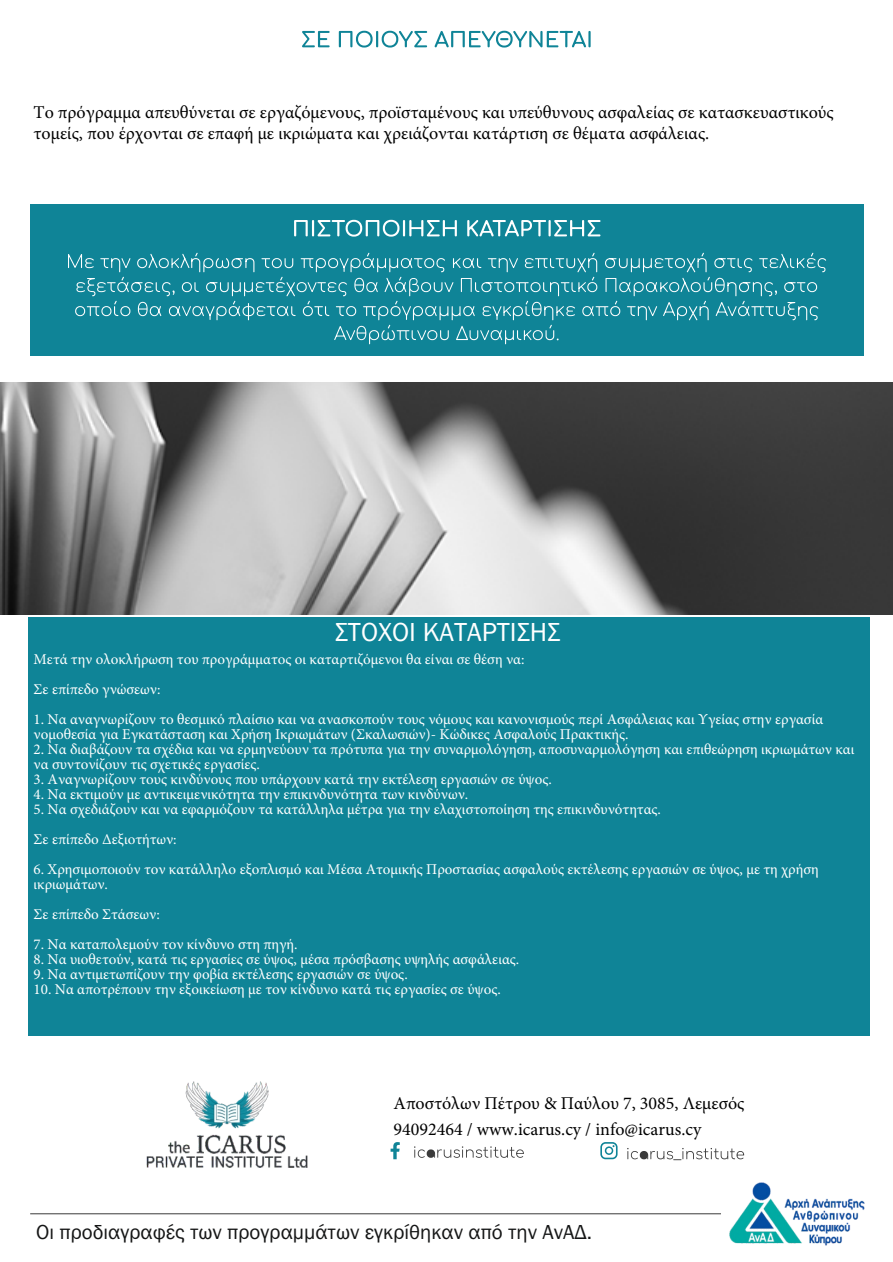
<style>
.page{position:relative;width:893px;height:1262px;background:#fff}
.page>*{position:absolute;margin:0;border:0;box-sizing:border-box;transform-origin:0 0}
.t1{font:27px "Franklin Gothic";color:#fff}
.t2{font:21px "Franklin Gothic";color:#151616}
.t3{font:18px/21.6px "Minion Pro";color:#000}
.t4{font:15px/15px "Minion Pro";color:#fff}
</style>
<div class="page">
<svg style="left:414px;top:1146px;width:110px;height:12px"></svg>
<div style="left:28px;top:617px;width:841px;height:419px;background:#0f8497"></div>
<svg style="left:302px;top:31px;width:288px;height:17px"></svg>
<div style="left:30px;top:204px;width:834px;height:152px;background:#0f8497"></div>
<svg style="left:68px;top:253px;width:758px;height:91px"></svg>
<svg style="left:294px;top:220px;width:306px;height:17px"></svg>
<img style="left:0;top:382px;width:893px;height:232px">
<img style="left:729px;top:1182px;width:136px;height:64px">
<hr style="left:30px;top:1213px;width:691px;height:1px;background:#3b3b3b">
<img style="left:146px;top:1081px;width:162px;height:87px">
<svg style="left:600px;top:1142px;width:17px;height:17px"></svg>
<svg style="left:390px;top:1142px;width:10px;height:17px"></svg>
<svg style="left:627px;top:1148px;width:117px;height:12px"></svg>
<p class="t3" style="left:34px;top:101px;width:801px">Το πρόγραμμα απευθύνεται σε εργαζόμενους, προϊσταμένους και υπεύθυνους ασφαλείας σε κατασκευαστικούς τομείς, που έρχονται σε επαφή με ικριώματα και χρειάζονται κατάρτιση σε θέματα ασφάλειας.</p>
<h1 class="t1" style="left:335px;top:622px;width:227px">ΣΤΟΧΟΙ ΚΑΤΑΡΤΙΣΗΣ</h1>
<p class="t4" style="left:34px;top:644px;width:492px;line-height:30px">Μετά την ολοκλήρωση του προγράμματος οι καταρτιζόμενοι θα είναι σε θέση να:<br>Σε επίπεδο γνώσεων:</p>
<p class="t4" style="left:34px;top:711px;width:791px">1. Να αναγνωρίζουν το θεσμικό πλαίσιο και να ανασκοπούν τους νόμους και κανονισμούς περί Ασφάλειας και Υγείας στην εργασία νομοθεσία για Εγκατάσταση και Χρήση Ικριωμάτων (Σκαλωσιών)- Κώδικες Ασφαλούς Πρακτικής.</p>
<p class="t4" style="left:34px;top:741px;width:822px">2. Να διαβάζουν τα σχέδια και να ερμηνεύουν τα πρότυπα για την συναρμολόγηση, αποσυναρμολόγηση και επιθεώρηση ικριωμάτων και να συντονίζουν τις σχετικές εργασίες.</p>
<p class="t4" style="left:34px;top:771px;width:519px">3. Αναγνωρίζουν τους κινδύνους που υπάρχουν κατά την εκτέλεση εργασιών σε ύψος.</p>
<p class="t4" style="left:34px;top:786px;width:436px">4. Να εκτιμούν με αντικειμενικότητα την επικινδυνότητα των κινδύνων.</p>
<p class="t4" style="left:34px;top:794px;width:629px;line-height:30px">5. Να σχεδιάζουν και να εφαρμόζουν τα κατάλληλα μέτρα για την ελαχιστοποίηση της επικινδυνότητας.<br>Σε επίπεδο Δεξιοτήτων:</p>
<p class="t4" style="left:34px;top:861px;width:786px">6. Χρησιμοποιούν τον κατάλληλο εξοπλισμό και Μέσα Ατομικής Προστασίας ασφαλούς εκτέλεσης εργασιών σε ύψος, με τη χρήση ικριωμάτων.</p>
<p class="t4" style="left:34px;top:906px;width:128px">Σε επίπεδο Στάσεων:</p>
<p class="t4" style="left:34px;top:936px;width:265px">7. Να καταπολεμούν τον κίνδυνο στη πηγή.</p>
<p class="t4" style="left:34px;top:951px;width:487px">8. Να υιοθετούν, κατά τις εργασίες σε ύψος, μέσα πρόσβασης υψηλής ασφάλειας.</p>
<p class="t4" style="left:34px;top:966px;width:375px">9. Να αντιμετωπίζουν την φοβία εκτέλεσης εργασιών σε ύψος.</p>
<p class="t4" style="left:34px;top:981px;width:468px">10. Να αποτρέπουν την εξοικείωση με τον κίνδυνο κατά τις εργασίες σε ύψος.</p>
<p class="t3" style="left:393px;top:1089px;width:352px;line-height:26.4px">Αποστόλων Πέτρου &amp; Παύλου 7, 3085, Λεμεσός<br>94092464 / www.icarus.cy / info@icarus.cy</p>
<h2 class="t2" style="left:36px;top:1223px;width:557px">Οι προδιαγραφές των προγραμμάτων εγκρίθηκαν από την ΑνΑΔ.</h2>
</div>
